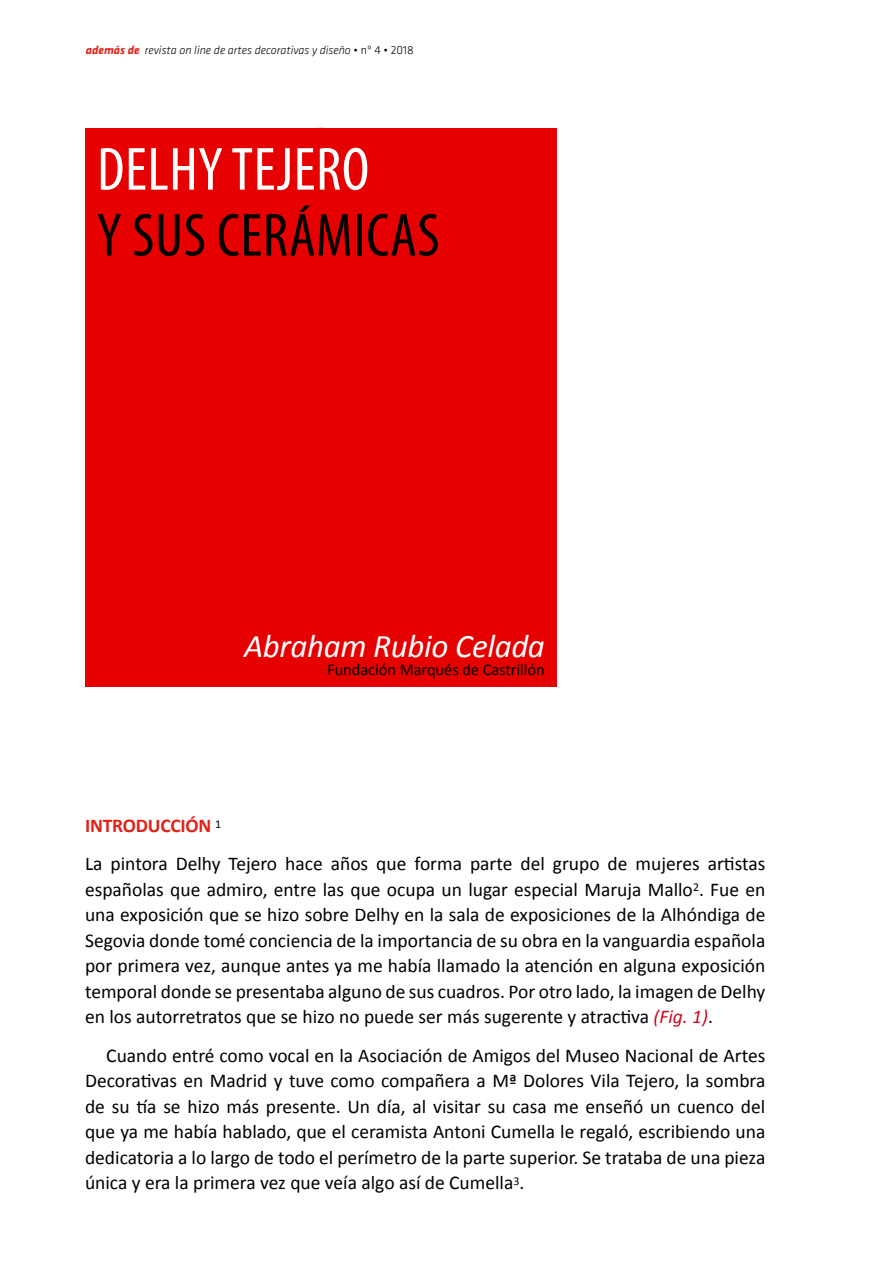
<style>
.page{position:relative;width:893px;height:1263px;background:#fff}
.page>*{position:absolute;margin:0;border:0;box-sizing:border-box;transform-origin:0 0}
.t1{font:condensed 61.5px "Myriad Pro";letter-spacing:.01em;color:#000}
.t2{font:condensed 61.5px "Myriad Pro";letter-spacing:.01em;color:#fff}
.t3{font:italic 33px "Calibri";letter-spacing:-.01em;color:#fff}
.t4{font:19.5px/25.5px "Calibri";color:#000;text-align:justify}
.t5{font:16.5px "Calibri";letter-spacing:-.005em;color:#000}
.t6{font:italic 300 12px "Klavika";color:#000}
.s1{font-weight:700;color:#e32219}
.s2{font-style:normal}
.s3{font-weight:700;color:#e32118}
.s4{font-style:italic;color:#cd071e}
</style>
<div class="page">
<div style="left:85px;top:128px;width:472px;height:558px;background:#e60000"></div>
<p class="t6" style="left:86px;top:44px;width:330px"><span class="s1">además de</span> revista on line de artes decorativas y diseño <span class="s2">• nº 4 • 2018</span></p>
<h1 class="t2" style="left:97px;top:132px;width:274px">DELHY TEJERO</h1>
<h1 class="t1" style="left:97px;top:198px;width:344px">Y SUS CERÁMICAS</h1>
<h2 class="t3" style="left:244px;top:625px;width:302px">Abraham Rubio Celada</h2>
<p class="t5" style="left:327px;top:659px;width:219px">Fundación Marqués de Castrillón</p>
<p class="t4" style="left:85px;top:806px;width:682px;line-height:38.2px"><span class="s3">INTRODUCCIÓN</span> <sup>1<br></sup>La pintora Delhy Tejero hace años que forma parte del grupo de mujeres artistas</p>
<p class="t4" style="left:85px;top:876px;width:682px">españolas que admiro, entre las que ocupa un lugar especial Maruja Mallo<sup>2</sup>. Fue en una exposición que se hizo sobre Delhy en la sala de exposiciones de la Alhóndiga de Segovia donde tomé conciencia de la importancia de su obra en la vanguardia española por primera vez, aunque antes ya me había llamado la atención en alguna exposición temporal donde se presentaba alguno de sus cuadros. Por otro lado, la imagen de Delhy en los autorretratos que se hizo no puede ser más sugerente y atractiva <span class="s4">(Fig. 1)</span>.</p>
<p class="t4" style="left:85px;top:1041px;width:682px;text-indent:21px">Cuando entré como vocal en la Asociación de Amigos del Museo Nacional de Artes Decorativas en Madrid y tuve como compañera a Mª Dolores Vila Tejero, la sombra de su tía se hizo más presente. Un día, al visitar su casa me enseñó un cuenco del que ya me había hablado, que el ceramista Antoni Cumella le regaló, escribiendo una dedicatoria a lo largo de todo el perímetro de la parte superior. Se trataba de una pieza única y era la primera vez que veía algo así de Cumella<sup>3</sup>.</p>
</div>
